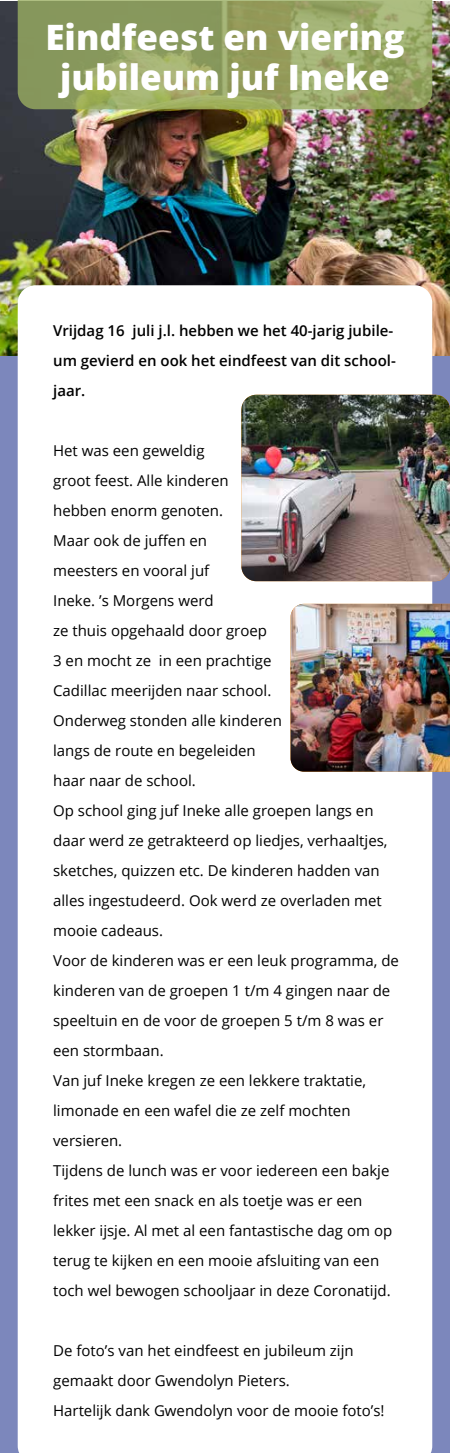
<style>
.page{position:relative;width:450px;height:1453px;background:#fff}
.page>*{position:absolute;margin:0;border:0;box-sizing:border-box;transform-origin:0 0}
.t1{font:800 35px/40px "Open Sans";color:#fff;text-align:center}
.t2{font:15px/30px "Open Sans";color:#000}
.t3{font:600 15px/30px "Open Sans";color:#000}
</style>
<div class="page">
<img style="left:0;top:2px;width:450px;height:354px">
<svg style="left:18px;top:0;width:414px;height:109px;background:#95a264"></svg>
<div style="left:0;top:356px;width:450px;height:1097px;background:#7c87bc"></div>
<div style="left:18px;top:285px;width:414px;height:1168px;background:#fff"></div>
<img style="left:291px;top:604px;width:159px;height:168px">
<img style="left:241px;top:395px;width:209px;height:186px">
<h1 class="t1" style="left:45px;top:15px;width:361px">Eindfeest en viering jubileum juf Ineke</h1>
<p class="t3" style="left:53px;top:315px;width:344px">Vrijdag 16 juli j.l. hebben we het 40-jarig jubile&shy;um gevierd en ook het eindfeest van dit school&shy;jaar.</p>
<p class="t2" style="left:53px;top:435px;width:347px">Het was een geweldig<br>groot feest. Alle kinderen<br>hebben enorm genoten.<br>Maar ook de juffen en<br>meesters en vooral juf<br>Ineke. ’s Morgens werd<br>ze thuis opgehaald door groep<br>3 en mocht ze in een prachtige<br>Cadillac meerijden naar school.<br>Onderweg stonden alle kinderen<br>langs de route en begeleiden<br>haar naar de school.<br>Op school ging juf Ineke alle groepen langs en daar werd ze getrakteerd op liedjes, verhaaltjes, sketches, quizzen etc. De kinderen hadden van alles ingestudeerd. Ook werd ze overladen met mooie cadeaus.<br>Voor de kinderen was er een leuk programma, de kinderen van de groepen 1 t/m 4 gingen naar de speeltuin en de voor de groepen 5 t/m 8 was er een stormbaan.<br>Van juf Ineke kregen ze een lekkere traktatie, limonade en een wafel die ze zelf mochten versieren.<br>Tijdens de lunch was er voor iedereen een bakje frites met een snack en als toetje was er een lekker ijsje. Al met al een fantastische dag om op terug te kijken en een mooie afsluiting van een toch wel bewogen schooljaar in deze Coronatijd.</p>
<p class="t2" style="left:53px;top:1335px;width:333px">De foto’s van het eindfeest en jubileum zijn gemaakt door Gwendolyn Pieters.<br>Hartelijk dank Gwendolyn voor de mooie foto’s!</p>
</div>
